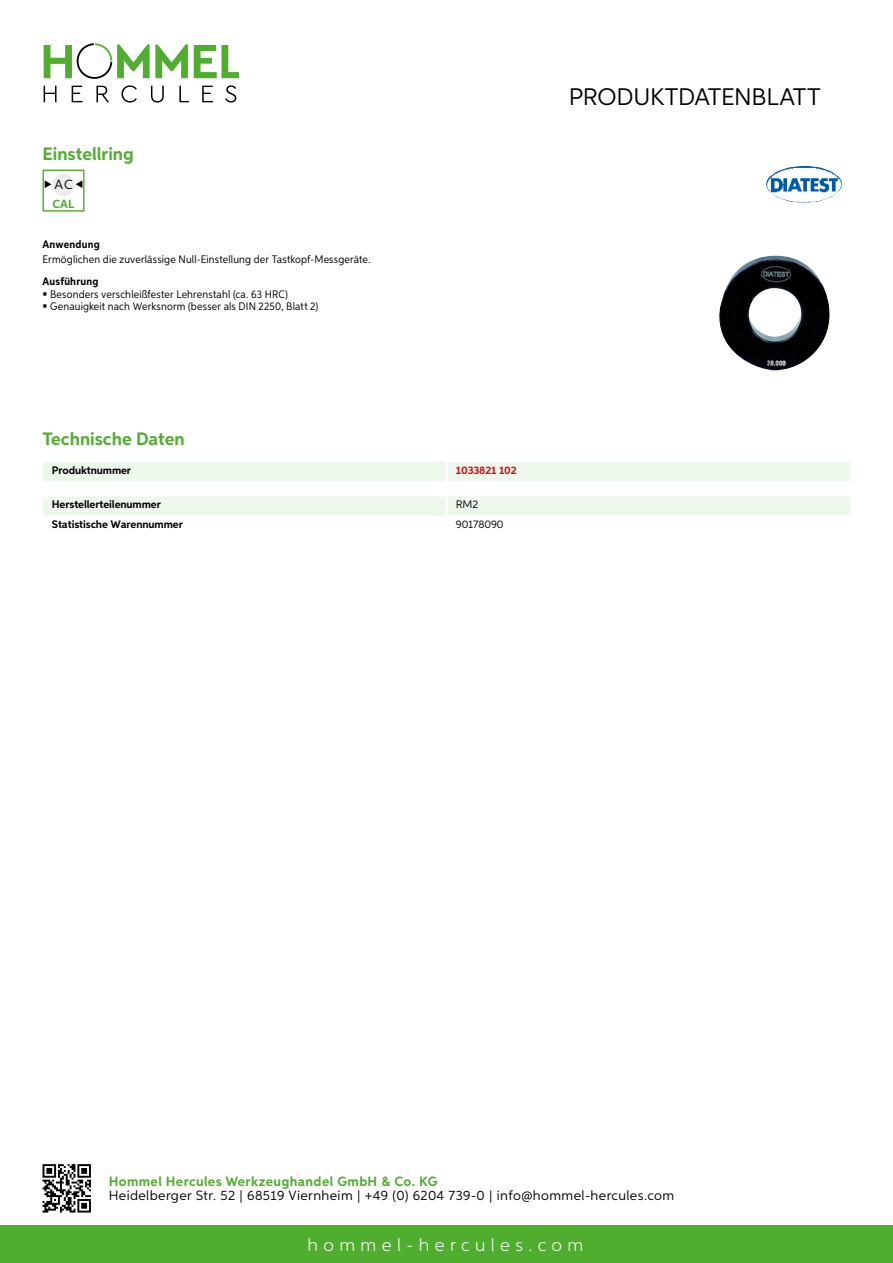
<style>
.page{position:relative;width:893px;height:1263px;background:#fff}
.page>*{position:absolute;margin:0;border:0;box-sizing:border-box;transform-origin:0 0}
.t1{font:24px "Aspira";letter-spacing:-.01em;color:#000}
.t2{font:700 18px "Aspira";color:#50ae2f}
.t3{font:300 18px "Aspira";letter-spacing:.3em;color:#fff}
.t4{font:13.5px "Aspira";letter-spacing:.03em;color:#000}
.t5{font:700 13.5px "Aspira";letter-spacing:.03em;color:#50ae2f}
.t6{font:13.35px "Aspira";color:#000}
.t7{font:700 11.85px "Aspira";color:#50ae2f}
.t8{font:10.95px/12.8px "Aspira Nar";letter-spacing:.015em;color:#000}
.t9{font:700 10.95px "Aspira";letter-spacing:-.01em;color:#000}
.t10{font:700 10.95px "Aspira Nar";letter-spacing:.02em;color:#000}
.t11{font:10.95px "Aspira";letter-spacing:-.01em;color:#000}
.t12{font:700 10.95px "Aspira";letter-spacing:-.01em;color:#cd1013}
</style>
<div class="page">
<div style="left:0;top:1226px;width:893px;height:37px;background:#50ae2f"></div>
<svg style="left:43px;top:1164px;width:48px;height:48px"></svg>
<svg style="left:194px;top:45px;width:45px;height:33px"></svg>
<svg style="left:44px;top:43px;width:144px;height:36px"></svg>
<svg style="left:44px;top:86px;width:13px;height:16px"></svg>
<svg style="left:72px;top:86px;width:10px;height:16px"></svg>
<svg style="left:96px;top:86px;width:13px;height:16px"></svg>
<svg style="left:121px;top:85px;width:16px;height:18px"></svg>
<svg style="left:151px;top:86px;width:13px;height:17px"></svg>
<svg style="left:179px;top:86px;width:10px;height:16px"></svg>
<svg style="left:202px;top:86px;width:11px;height:16px"></svg>
<svg style="left:225px;top:85px;width:11px;height:18px"></svg>
<div style="left:43px;top:462px;width:807px;height:19px;background:#eef7eb"></div>
<hr style="left:445px;top:462px;width:3px;height:19px;background:#fff">
<div style="left:43px;top:497px;width:807px;height:19px;background:#eef7eb"></div>
<div style="left:43px;top:170px;width:42px;height:42px;border:1px solid #50ae2f"></div>
<div style="left:52px;top:173px;width:23px;height:23px;background:#ececec;border-radius:50%"></div>
<svg style="left:76px;top:180px;width:6px;height:8px"></svg>
<svg style="left:45px;top:180px;width:7px;height:8px"></svg>
<img style="left:719px;top:256px;width:111px;height:114px">
<img style="left:766px;top:166px;width:76px;height:37px">
<h2 class="t2" style="left:43px;top:142px;width:93px">Einstellring</h2>
<p class="t6" style="left:54px;top:176px;width:20px">AC</p>
<p class="t7" style="left:53px;top:196px;width:23px">CAL</p>
<p class="t10" style="left:43px;top:237px;width:59px">Anwendung</p>
<p class="t8" style="left:43px;top:252px;width:329px">Ermöglichen die zuverlässige Null-Einstellung der Tastkopf-Messgeräte.</p>
<p class="t10" style="left:43px;top:274px;width:58px">Ausführung</p>
<p class="t8" style="left:50px;top:287px;width:269px">Besonders verschleißfester Lehrenstahl (ca. 63 HRC)<br>Genauigkeit nach Werksnorm (besser als DIN 2250, Blatt 2)</p>
<h2 class="t2" style="left:43px;top:428px;width:144px">Technische Daten</h2>
<p class="t9" style="left:52px;top:463px;width:81px">Produktnummer</p>
<p class="t12" style="left:456px;top:463px;width:62px">1033821 102</p>
<p class="t9" style="left:52px;top:498px;width:111px">Herstellerteilenummer</p>
<p class="t11" style="left:456px;top:498px;width:24px">RM2</p>
<p class="t9" style="left:52px;top:517px;width:132px">Statistische Warennummer</p>
<p class="t11" style="left:456px;top:517px;width:49px">90178090</p>
<h1 class="t1" style="left:569px;top:82px;width:253px">Produktdatenblatt</h1>
<p class="t5" style="left:109px;top:1172px;width:330px">Hommel Hercules Werkzeughandel GmbH &amp; Co. KG</p>
<p class="t4" style="left:109px;top:1187px;width:567px">Heidelberger Str. 52 | 68519 Viernheim | +49 (0) 6204 739-0 | info@hommel-hercules.com</p>
<h2 class="t3" style="left:307px;top:1234px;width:277px">hommel-hercules.com</h2>
</div>
